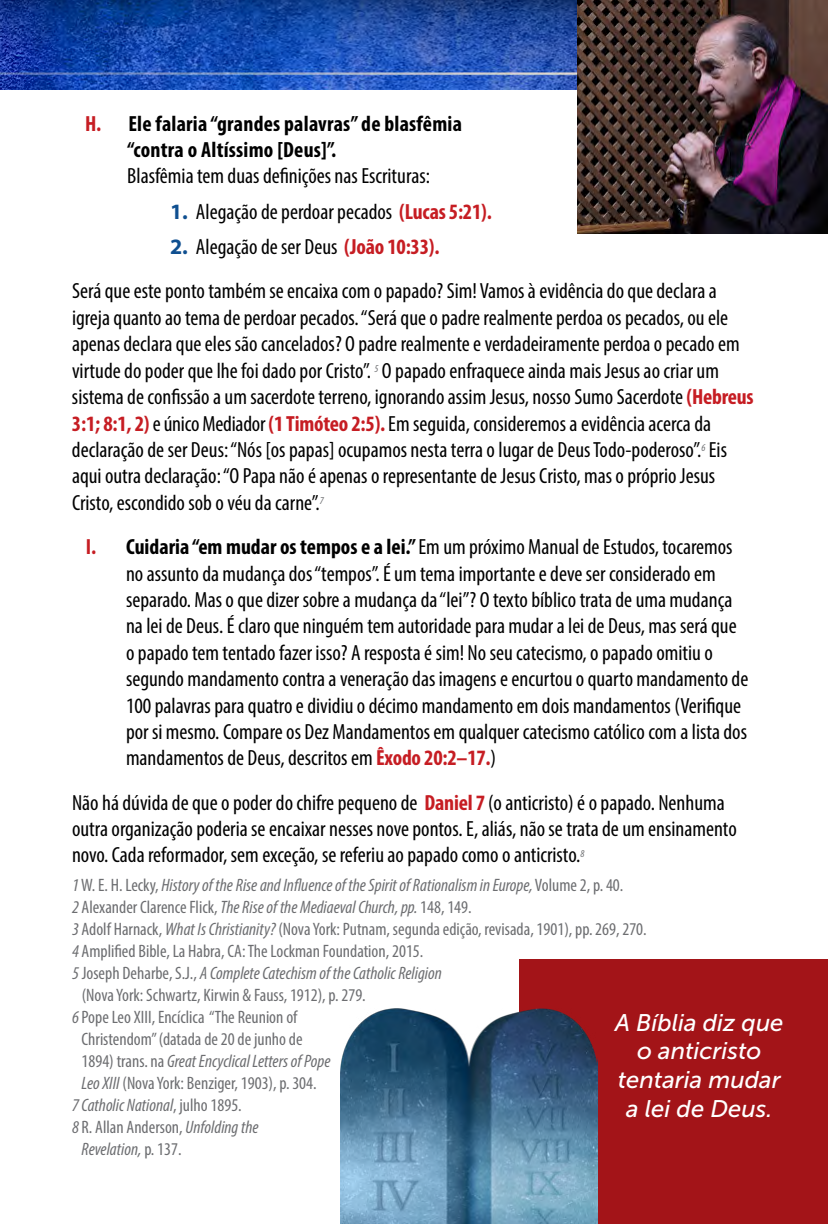
<style>
.page{position:relative;width:828px;height:1224px;background:#fff}
.page>*{position:absolute;margin:0;border:0;box-sizing:border-box;transform-origin:0 0}
.t1{font:italic 24px/28.8px "Museo Sans 500";color:#fff;text-align:center}
.t2{font:condensed 22px/26.4px "Myriad Pro";color:#000}
.t3{font:700 condensed 22px/26.4px "Myriad Pro";letter-spacing:.01em;color:#000}
.t4{font:condensed 18px "Myriad Pro";color:#6d6e71}
.t5{font:italic condensed 18px "Myriad Pro";color:#6d6e71}
.s1{color:#c61d23}
.s2{font-weight:700;font-stretch:normal;color:#0f4f90}
.s3{font-weight:700;color:#c61d23}
.s4{font-weight:700}
.s5{font-style:normal}
.s6{font-style:italic}
</style>
<div class="page">
<div style="left:520px;top:959px;width:308px;height:265px;background:#a31418"></div>
<img style="left:0;top:0;width:577px;height:90px">
<img style="left:341px;top:1009px;width:256px;height:215px">
<img style="left:577px;top:0;width:251px;height:234px">
<p class="t3" style="left:127px;top:110px;width:336px;text-indent:-42px"><span class="s1">H.</span> Ele falaria “grandes palavras” de blasfêmia “contra o Altíssimo [Deus]”.</p>
<p class="t2" style="left:127px;top:163px;width:304px">Blasfêmia tem duas definições nas Escrituras:</p>
<p class="t2" style="left:170px;top:198px;width:323px"><span class="s2">1.</span> Alegação de perdoar pecados <span class="s3">(Lucas 5:21).</span></p>
<p class="t2" style="left:72px;top:224px;width:646px;line-height:44.4px;text-indent:98px"><span class="s2">2.</span> Alegação de ser Deus <span class="s3">(João 10:33).<br></span>Será que este ponto também se encaixa com o papado? Sim! Vamos à evidência do que declara a</p>
<p class="t2" style="left:72px;top:304px;width:683px">igreja quanto ao tema de perdoar pecados. “Será que o padre realmente perdoa os pecados, ou ele apenas declara que eles são cancelados? O padre realmente e verdadeiramente perdoa o pecado em virtude do poder que lhe foi dado por Cristo”. <sup>5</sup> O papado enfraquece ainda mais Jesus ao criar um sistema de confissão a um sacerdote terreno, ignorando assim Jesus, nosso Sumo Sacerdote <span class="s3">(Hebreus 3:1; 8:1, 2)</span> e único Mediador <span class="s3">(1 Timóteo 2:5).</span> Em seguida, consideremos a evidência acerca da declaração de ser Deus: “Nós [os papas] ocupamos nesta terra o lugar de Deus Todo-poderoso”.<sup>6</sup> Eis aqui outra declaração: “O Papa não é apenas o representante de Jesus Cristo, mas o próprio Jesus Cristo, escondido sob o véu da carne”.<sup>7</sup></p>
<p class="t2" style="left:126px;top:533px;width:624px;text-indent:-40px"><span class="s3">I.</span> <span class="s4">Cuidaria “em mudar os tempos e a lei.”</span> Em um próximo Manual de Estudos, tocaremos no assunto da mudança dos “tempos”. É um tema importante e deve ser considerado em separado. Mas o que dizer sobre a mudança da “lei”? O texto bíblico trata de uma mudança na lei de Deus. É claro que ninguém tem autoridade para mudar a lei de Deus, mas será que o papado tem tentado fazer isso? A resposta é sim! No seu catecismo, o papado omitiu o segundo mandamento contra a veneração das imagens e encurtou o quarto mandamento de 100 palavras para quatro e dividiu o décimo mandamento em dois mandamentos (Verifique por si mesmo. Compare os Dez Mandamentos em qualquer catecismo católico com a lista dos mandamentos de Deus, descritos em <span class="s3">Êxodo 20:2–17.</span>)</p>
<p class="t2" style="left:72px;top:789px;width:666px">Não há dúvida de que o poder do chifre pequeno de <span class="s3">Daniel 7</span> (o anticristo) é o papado. Nenhuma outra organização poderia se encaixar nesses nove pontos. E, aliás, não se trata de um ensinamento novo. Cada reformador, sem exceção, se referiu ao papado como o anticristo.<sup>8</sup></p>
<p class="t5" style="left:72px;top:874px;width:553px">1<span class="s5">W. E. H. Lecky,</span> History of the Rise and Influence of the Spirit of Rationalism in Europe, <span class="s5">Volume 2, p. 40.</span></p>
<p class="t5" style="left:72px;top:896px;width:401px">2 <span class="s5">Alexander Clarence Flick,</span> The Rise of the Mediaeval Church, pp. <span class="s5">148, 149.</span></p>
<p class="t4" style="left:72px;top:918px;width:576px"><span class="s6">3</span> Adolf Harnack, <span class="s6">What Is Christianity?</span> (Nova York: Putnam, segunda edição, revisada, 1901), pp. 269, 270.</p>
<p class="t4" style="left:72px;top:940px;width:353px"><span class="s6">4</span> Amplified Bible, La Habra, CA: The Lockman Foundation, 2015.</p>
<p class="t5" style="left:72px;top:962px;width:371px">5 <span class="s5">Joseph Deharbe, S.J.,</span> A Complete Catechism of the Catholic Religion</p>
<p class="t4" style="left:82px;top:984px;width:286px">(Nova York: Schwartz, Kirwin &amp; Fauss, 1912), p. 279.</p>
<p class="t4" style="left:72px;top:1006px;width:227px"><span class="s6">6</span> Pope Leo XIII, Encíclica “The Reunion of</p>
<p class="t4" style="left:82px;top:1028px;width:223px">Christendom” (datada de 20 de junho de</p>
<p class="t5" style="left:82px;top:1050px;width:251px"><span class="s5">1894) trans. na</span> Great Encyclical Letters of Pope</p>
<p class="t4" style="left:82px;top:1072px;width:237px"><span class="s6">Leo XIII</span> (Nova York: Benziger, 1903), p. 304.</p>
<p class="t5" style="left:72px;top:1094px;width:171px">7 Catholic National<span class="s5">, julho 1895.</span></p>
<p class="t4" style="left:72px;top:1116px;width:188px"><span class="s6">8</span> R. Allan Anderson, <span class="s6">Unfolding the</span></p>
<p class="t5" style="left:82px;top:1138px;width:101px">Revelation, <span class="s5">p. 137.</span></p>
<p class="t1" style="left:615px;top:1008px;width:170px">A Bíblia diz que o anticristo tentaria mudar a lei de Deus.</p>
</div>
